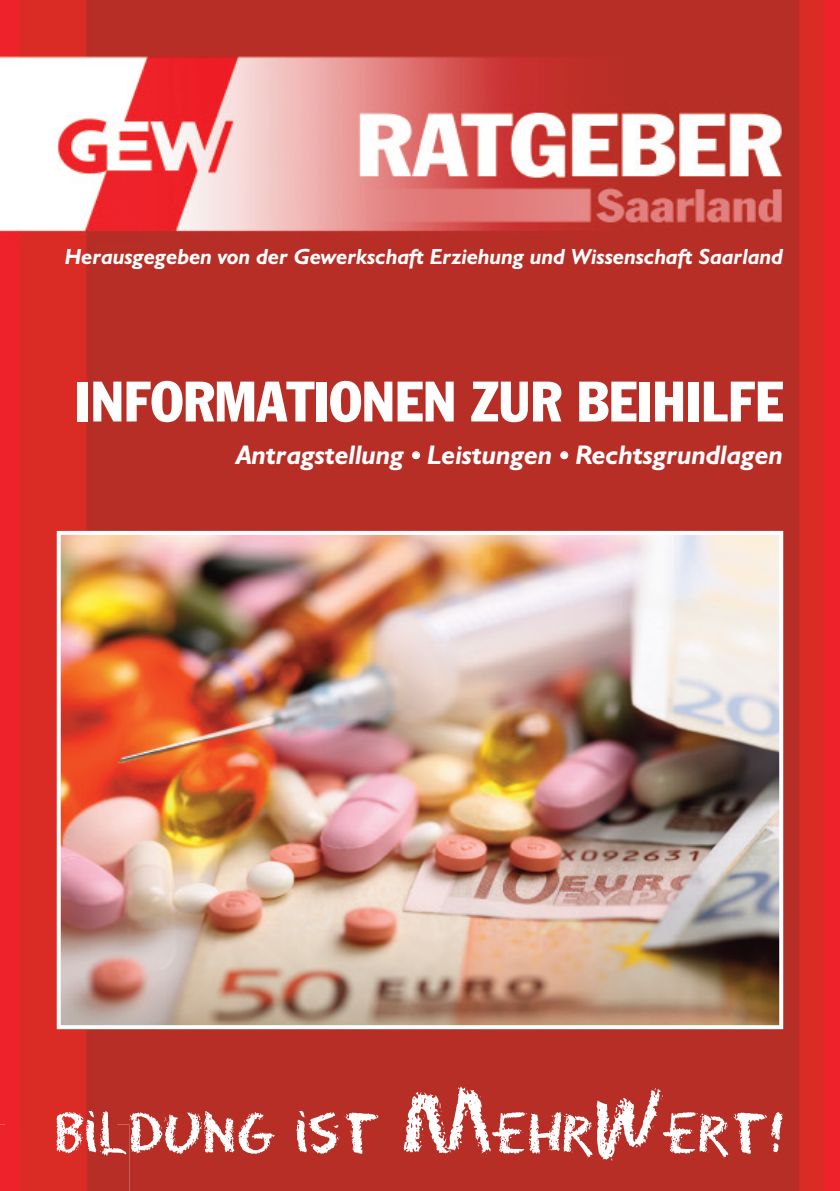
<style>
.page{position:relative;width:840px;height:1191px;background:#fff}
.page>*{position:absolute;margin:0;border:0;box-sizing:border-box;transform-origin:0 0}
.t1{font:56px "Franklin Gothic Condensed";color:#fff}
.t2{font:52px "Eraser";color:#fff}
.t3{font:italic 700 27px "Humanist 521 BT";color:#fff}
.t4{font:italic 700 22px "Humanist 521 BT";color:#fff}
.s1{font-size:84px}
</style>
<div class="page">
<img style="left:0;top:0;width:839px;height:1191px">
<img style="left:0;top:1124px;width:129px;height:67px">
<img style="left:62px;top:536px;width:715px;height:488px">
<div style="left:57px;top:531px;width:725px;height:498px;border:4px solid #fff"></div>
<svg style="left:412px;top:452px;width:7px;height:7px"></svg>
<svg style="left:560px;top:452px;width:7px;height:7px"></svg>
<svg style="left:204px;top:1111px;width:30px;height:41px"></svg>
<p class="t4" style="left:65px;top:244px;width:719px">Herausgegeben von der Gewerkschaft Erziehung und Wissenschaft Saarland</p>
<h1 class="t1" style="left:75px;top:369px;width:709px">INFORMATIONEN ZUR BEIHILFE</h1>
<p class="t3" style="left:236px;top:438px;width:548px">Antragstellung Leistungen Rechtsgrundlagen</p>
<h2 class="t2" style="left:55px;top:1103px;width:150px">BILDU</h2>
<h2 class="t2" style="left:237px;top:1103px;width:549px">G IST <span class="s1">M</span>EHR<span class="s1">W</span>ERT!</h2>
</div>
